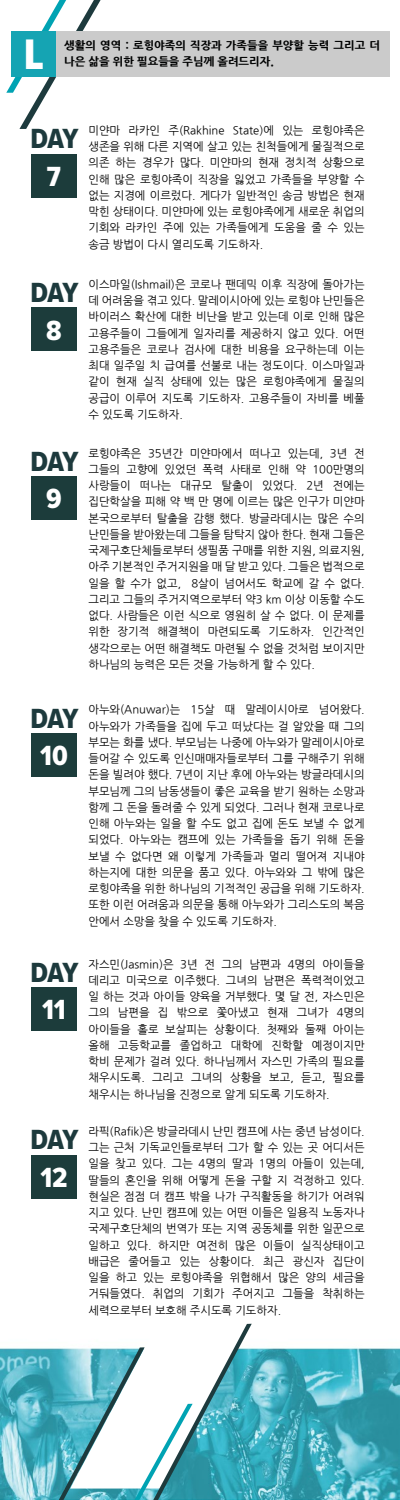
<style>
.page{position:relative;width:400px;height:1500px;background:#fff}
.page>*{position:absolute;margin:0;border:0;box-sizing:border-box;transform-origin:0 0}
.t1{font:44.25px "Proxima Nova Cond Extrabld";color:#fff}
.t2{font:28.75px "Proxima Nova Cond Extrabld";letter-spacing:-.035em;color:#1d3a3d}
.t3{font:28.75px "Proxima Nova Cond Extrabld";color:#fff}
.t4{font:11.25px/16.2px "Nanum Gothic";color:#000;text-align:justify}
.t5{font:800 11.25px/16.2px "Nanum Gothic";color:#000101}
</style>
<div class="page">
<svg style="left:6px;top:0;width:95px;height:129px"></svg>
<div style="left:11px;top:31px;width:45px;height:45px;background:#15a4b3"></div>
<div style="left:56px;top:31px;width:334px;height:45px;background:#cbcbcb"></div>
<img style="left:0;top:987px;width:400px;height:513px">
<svg style="left:59px;top:1324px;width:193px;height:176px"></svg>
<div style="left:31px;top:154px;width:45px;height:43px;background:#1c3c3b"></div>
<div style="left:31px;top:308px;width:45px;height:43px;background:#1c3c3b"></div>
<div style="left:31px;top:477px;width:45px;height:43px;background:#1c3c3b"></div>
<div style="left:31px;top:733px;width:45px;height:44px;background:#1c3c3b"></div>
<div style="left:31px;top:988px;width:45px;height:43px;background:#1c3c3b"></div>
<div style="left:31px;top:1155px;width:45px;height:43px;background:#1c3c3b"></div>
<h1 class="t1" style="left:24px;top:21px;width:22px">L</h1>
<p class="t5" style="left:64px;top:37px;width:317px">생활의 영역 : 로힝야족의 직장과 가족들을 부양할 능력 그리고 더 나은 삶을 위한 필요들을 주님께 올려드리자.</p>
<h2 class="t2" style="left:31px;top:118px;width:50px">DAY</h2>
<h2 class="t3" style="left:47px;top:155px;width:16px">7</h2>
<h2 class="t2" style="left:31px;top:271px;width:50px">DAY</h2>
<h2 class="t3" style="left:46px;top:309px;width:17px">8</h2>
<h2 class="t2" style="left:31px;top:440px;width:50px">DAY</h2>
<h2 class="t3" style="left:46px;top:478px;width:17px">9</h2>
<p class="t4" style="left:88px;top:122px;width:278px">미얀마 라카인 주(Rakhine State)에 있는 로힝야족은 생존을 위해 다른 지역에 살고 있는 친척들에게 물질적으로 의존 하는 경우가 많다. 미얀마의 현재 정치적 상황으로 인해 많은 로힝야족이 직장을 잃었고 가족들을 부양할 수 없는 지경에 이르렀다. 게다가 일반적인 송금 방법은 현재 막힌 상태이다. 미얀마에 있는 로힝야족에게 새로운 취업의 기회와 라카인 주에 있는 가족들에게 도움을 줄 수 있는 송금 방법이 다시 열리도록 기도하자.</p>
<p class="t4" style="left:88px;top:276px;width:278px">이스마일(Ishmail)은 코로나 팬데믹 이후 직장에 돌아가는 데 어려움을 겪고 있다. 말레이시아에 있는 로힝야 난민들은 바이러스 확산에 대한 비난을 받고 있는데 이로 인해 많은 고용주들이 그들에게 일자리를 제공하지 않고 있다. 어떤 고용주들은 코로나 검사에 대한 비용을 요구하는데 이는 최대 일주일 치 급여를 선불로 내는 정도이다. 이스마일과 같이 현재 실직 상태에 있는 많은 로힝야족에게 물질의 공급이 이루어 지도록 기도하자. 고용주들이 자비를 베풀 수 있도록 기도하자.</p>
<p class="t4" style="left:88px;top:445px;width:278px">로힝야족은 35년간 미얀마에서 떠나고 있는데, 3년 전 그들의 고향에 있었던 폭력 사태로 인해 약 100만명의 사랑들이 떠나는 대규모 탈출이 있었다. 2년 전에는 집단학살을 피해 약 백 만 명에 이르는 많은 인구가 미얀마 본국으로부터 탈출을 감행 했다. 방글라데시는 많은 수의 난민들을 받아왔는데 그들을 탐탁지 않아 한다. 현재 그들은 국제구호단체들로부터 생필품 구매를 위한 지원, 의료지원, 아주 기본적인 주거지원을 매 달 받고 있다. 그들은 법적으로 일을 할 수가 없고, 8살이 넘어서도 학교에 갈 수 없다. 그리고 그들의 주거지역으로부터 약3 km 이상 이동할 수도 없다. 사람들은 이런 식으로 영원히 살 수 없다. 이 문제를 위한 장기적 해결책이 마련되도록 기도하자. 인간적인 생각으로는 어떤 해결책도 마련될 수 없을 것처럼 보이지만 하나님의 능력은 모든 것을 가능하게 할 수 있다.</p>
<h2 class="t2" style="left:31px;top:697px;width:50px">DAY</h2>
<h2 class="t3" style="left:40px;top:734px;width:29px">10</h2>
<h2 class="t2" style="left:31px;top:951px;width:50px">DAY</h2>
<h2 class="t3" style="left:42px;top:989px;width:25px">11</h2>
<h2 class="t2" style="left:31px;top:1119px;width:50px">DAY</h2>
<h2 class="t3" style="left:40px;top:1156px;width:29px">12</h2>
<p class="t4" style="left:88px;top:702px;width:278px">아누와(Anuwar)는 15살 때 말레이시아로 넘어왔다. 아누와가 가족들을 집에 두고 떠났다는 걸 알았을 때 그의 부모는 화를 냈다. 부모님는 나중에 아누와가 말레이시아로 들어갈 수 있도록 인신매매자들로부터 그를 구해주기 위해 돈을 빌려야 했다. 7년이 지난 후에 아누와는 방글라데시의 부모님께 그의 남동생들이 좋은 교육을 받기 원하는 소망과 함께 그 돈을 돌려줄 수 있게 되었다. 그러나 현재 코로나로 인해 아누와는 일을 할 수도 없고 집에 돈도 보낼 수 없게 되었다. 아누와는 캠프에 있는 가족들을 돕기 위해 돈을 보낼 수 없다면 왜 이렇게 가족들과 멀리 떨어져 지내야 하는지에 대한 의문을 품고 있다. 아누와와 그 밖에 많은 로힝야족을 위한 하나님의 기적적인 공급을 위해 기도하자. 또한 이런 어려움과 의문을 통해 아누와가 그리스도의 복음 안에서 소망을 찾을 수 있도록 기도하자.</p>
<p class="t4" style="left:88px;top:956px;width:278px">자스민(Jasmin)은 3년 전 그의 남편과 4명의 아이들을 데리고 미국으로 이주했다. 그녀의 남편은 폭력적이었고 일 하는 것과 아이들 양육을 거부했다. 몇 달 전, 자스민은 그의 남편을 집 밖으로 쫓아냈고 현재 그녀가 4명의 아이들을 홀로 보살피는 상황이다. 첫째와 둘째 아이는 올해 고등학교를 졸업하고 대학에 진학할 예정이지만 학비 문제가 걸려 있다. 하나님께서 자스민 가족의 필요를 채우시도록. 그리고 그녀의 상황을 보고, 듣고, 필요를 채우시는 하나님을 진정으로 알게 되도록 기도하자.</p>
<p class="t4" style="left:88px;top:1123px;width:278px">라픽(Rafik)은 방글라데시 난민 캠프에 사는 중년 남성이다. 그는 근처 기독교인들로부터 그가 할 수 있는 곳 어디서든 일을 찾고 있다. 그는 4명의 딸과 1명의 아들이 있는데, 딸들의 혼인을 위해 어떻게 돈을 구할 지 걱정하고 있다. 현실은 점점 더 캠프 밖을 나가 구직활동을 하기가 어려워 지고 있다. 난민 캠프에 있는 어떤 이들은 일용직 노동자나 국제구호단체의 번역가 또는 지역 공동체를 위한 일꾼으로 일하고 있다. 하지만 여전히 많은 이들이 실직상태이고 배급은 줄어들고 있는 상황이다. 최근 광신자 집단이 일을 하고 있는 로힝야족을 위협해서 많은 양의 세금을 거둬들였다. 취업의 기회가 주어지고 그들을 착취하는 세력으로부터 보호해 주시도록 기도하자.</p>
</div>
